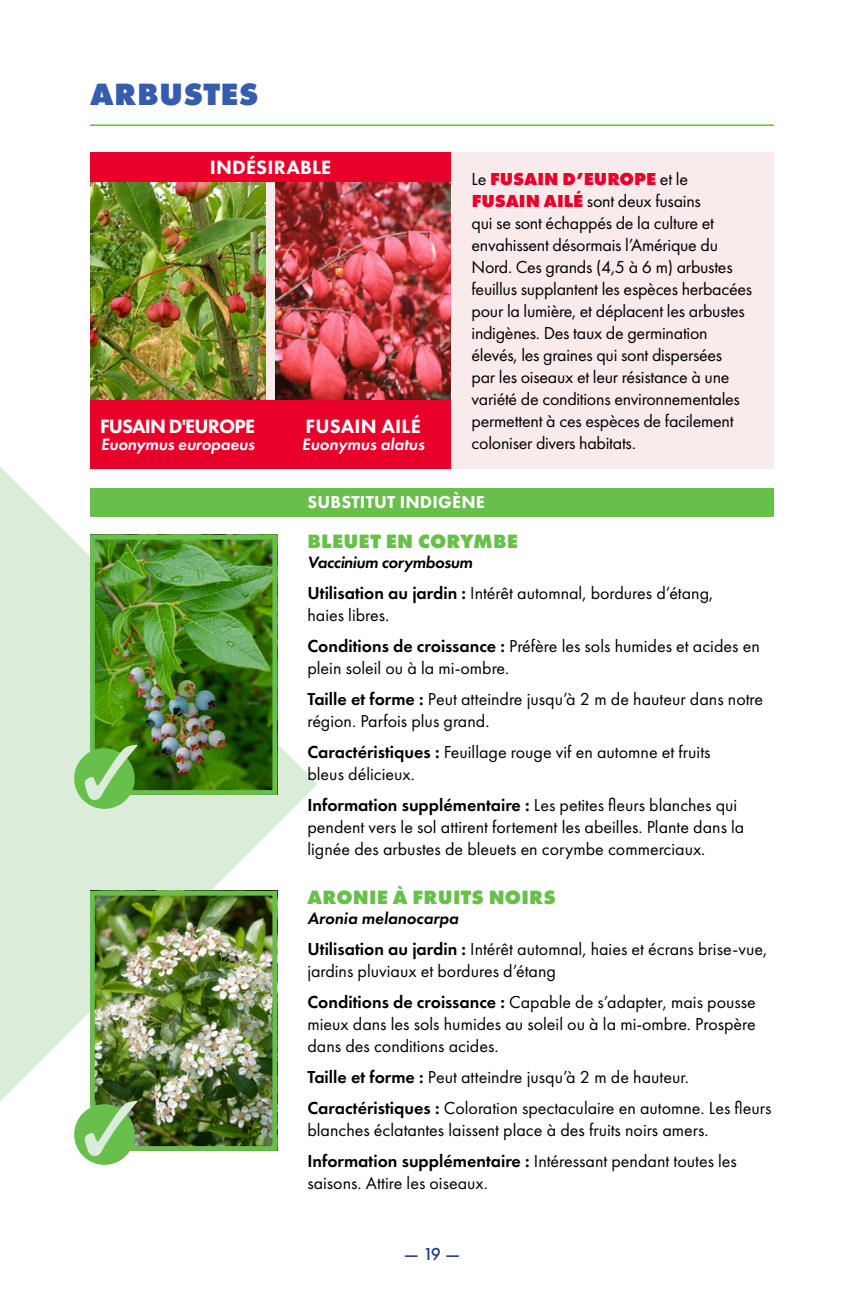
<style>
.page{position:relative;width:864px;height:1296px;background:#fff}
.page>*{position:absolute;margin:0;border:0;box-sizing:border-box;transform-origin:0 0}
.t1{font:800 32px "Futura PT";letter-spacing:.01em;color:#355cad}
.t2{font:800 20px "Futura PT";letter-spacing:.01em;color:#68bf4b}
.t3{font:800 20px "Futura PT";letter-spacing:.01em;color:#fff}
.t4{font:800 20px "Futura PT";letter-spacing:-.04em;color:#fff}
.t5{font:18px/22px "Futura PT";color:#000}
.t6{font:800 18px "Futura PT";letter-spacing:.01em;color:#fff}
.t7{font:500 18px "Futura PT";color:#25408f}
.t8{font:italic 600 17px "Futura PT";letter-spacing:-.01em;color:#fff}
.t9{font:italic 600 17px "Futura PT";letter-spacing:-.02em;color:#000}
.t10{font:italic 600 17px "Futura PT";color:#000}
.s1{font-weight:800;color:#e8002a}
.s2{font-weight:600}
</style>
<div class="page">
<svg style="left:0;top:467px;width:318px;height:698px;fill:#dbecda"></svg>
<hr style="left:90px;top:124px;width:684px;height:2px;background:#68bf4b">
<div style="left:90px;top:152px;width:684px;height:316px;background:#f9eaec"></div>
<div style="left:90px;top:489px;width:684px;height:28px;background:#68bf4b"></div>
<img style="left:96px;top:541px;width:175px;height:248px">
<div style="left:90px;top:535px;width:187px;height:260px;border:5px solid #68bf4b"></div>
<div style="left:74px;top:748px;width:61px;height:61px;background:#68bf4b;border-radius:50%"></div>
<svg style="left:85px;top:745px;width:53px;height:55px"></svg>
<img style="left:96px;top:897px;width:175px;height:248px">
<div style="left:90px;top:891px;width:187px;height:260px;border:5px solid #68bf4b"></div>
<div style="left:74px;top:1104px;width:61px;height:61px;background:#68bf4b;border-radius:50%"></div>
<svg style="left:85px;top:1101px;width:53px;height:55px"></svg>
<div style="left:90px;top:400px;width:361px;height:68px;background:#e8002a"></div>
<img style="left:90px;top:181px;width:175px;height:219px">
<img style="left:276px;top:181px;width:175px;height:219px">
<div style="left:90px;top:152px;width:361px;height:29px;background:#e8002a"></div>
<h1 class="t1" style="left:90px;top:74px;width:170px">ARBUSTES</h1>
<p class="t3" style="left:210px;top:155px;width:123px">INDÉSIRABLE</p>
<p class="t4" style="left:100px;top:414px;width:157px">FUSAIN D'EUROPE</p>
<p class="t8" style="left:101px;top:434px;width:155px">Euonymus europaeus</p>
<p class="t3" style="left:306px;top:414px;width:117px">FUSAIN AILÉ</p>
<p class="t8" style="left:302px;top:434px;width:124px">Euonymus alatus</p>
<p class="t5" style="left:472px;top:168px;width:282px">Le <span class="s1">FUSAIN D’EUROPE</span> et le <span class="s1">FUSAIN AILÉ</span> sont deux fusains<br>qui se sont échappés de la culture et envahissent désormais l’Amérique du Nord. Ces grands (4,5 à 6 m) arbustes feuillus supplantent les espèces herbacées pour la lumière, et déplacent les arbustes indigènes. Des taux de germination élevés, les graines qui sont dispersées<br>par les oiseaux et leur résistance à une variété de conditions environnementales permettent à ces espèces de facilement coloniser divers habitats.</p>
<p class="t6" style="left:308px;top:491px;width:179px">SUBSTITUT INDIGÈNE</p>
<p class="t2" style="left:308px;top:529px;width:212px">BLEUET EN CORYMBE</p>
<p class="t9" style="left:307px;top:552px;width:167px">Vaccinium corymbosum</p>
<p class="t5" style="left:307px;top:582px;width:407px"><span class="s2">Utilisation au jardin :</span> Intérêt automnal, bordures d’étang, haies libres.</p>
<p class="t5" style="left:307px;top:635px;width:454px"><span class="s2">Conditions de croissance :</span> Préfère les sols humides et acides en plein soleil ou à la mi-ombre.</p>
<p class="t5" style="left:307px;top:688px;width:457px"><span class="s2">Taille et forme :</span> Peut atteindre jusqu’à 2 m de hauteur dans notre région. Parfois plus grand.</p>
<p class="t5" style="left:307px;top:741px;width:405px"><span class="s2">Caractéristiques :</span> Feuillage rouge vif en automne et fruits bleus délicieux.</p>
<p class="t5" style="left:307px;top:794px;width:439px"><span class="s2">Information supplémentaire :</span> Les petites fleurs blanches qui pendent vers le sol attirent fortement les abeilles. Plante dans la lignée des arbustes de bleuets en corymbe commerciaux.</p>
<p class="t2" style="left:308px;top:885px;width:250px">ARONIE À FRUITS NOIRS</p>
<p class="t10" style="left:307px;top:908px;width:153px">Aronia melanocarpa</p>
<p class="t5" style="left:307px;top:938px;width:461px"><span class="s2">Utilisation au jardin :</span> Intérêt automnal, haies et écrans brise-vue, jardins pluviaux et bordures d’étang</p>
<p class="t5" style="left:307px;top:991px;width:450px;text-align:justify"><span class="s2">Conditions de croissance :</span> Capable de s’adapter, mais pousse mieux dans les sols humides au soleil ou à la mi-ombre. Prospère dans des conditions acides.</p>
<p class="t5" style="left:307px;top:1062px;width:465px;line-height:31px"><span class="s2">Taille et forme :</span> Peut atteindre jusqu’à 2 m de hauteur.<br><span class="s2">Caractéristiques :</span> Coloration spectaculaire en automne. Les fleurs</p>
<p class="t5" style="left:307px;top:1115px;width:431px;line-height:31px">blanches éclatantes laissent place à des fruits noirs amers.<br><span class="s2">Information supplémentaire :</span> Intéressant pendant toutes les</p>
<p class="t5" style="left:307px;top:1172px;width:182px">saisons. Attire les oiseaux.</p>
<p class="t7" style="left:404px;top:1243px;width:58px">— 19 —</p>
</div>
